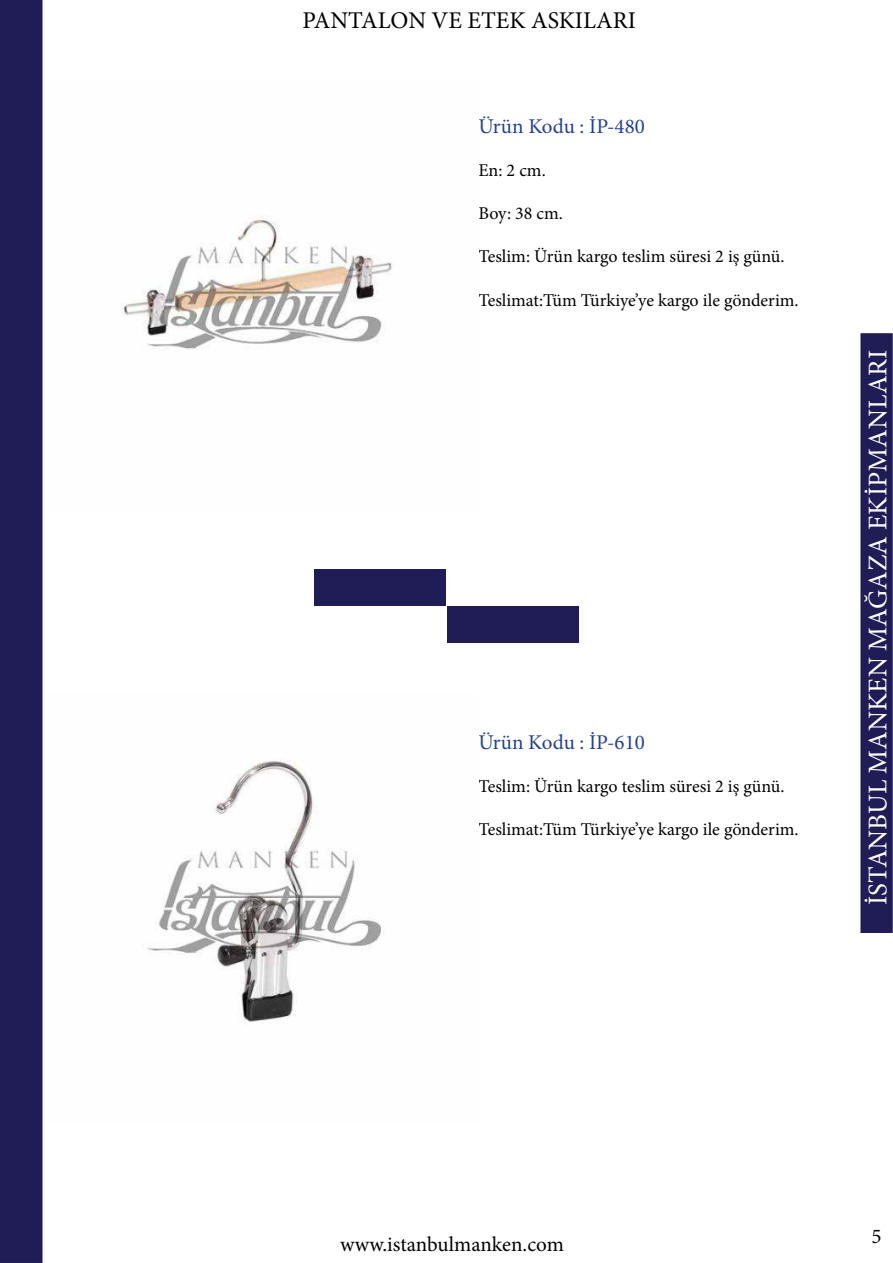
<style>
.page{position:relative;width:893px;height:1263px;background:#fff}
.page>*{position:absolute;margin:0;border:0;box-sizing:border-box;transform-origin:0 0}
.t1{font:27px "Minion Pro";color:#fff}
.t2{font:24px "Minion Pro";color:#000}
.t3{font:21px "Minion Pro";color:#25408f}
.t4{font:21px "Minion Pro";letter-spacing:-.005em;color:#000}
.t5{font:21px "Minion Pro";color:#050303}
.t6{font:18px "Minion Pro";color:#000}
</style>
<div class="page">
<div style="left:0;top:0;width:43px;height:1263px;background:#201c56"></div>
<div style="left:860px;top:333px;width:33px;height:600px;background:#201c56"></div>
<div style="left:314px;top:570px;width:131px;height:36px;background:#201c56"></div>
<div style="left:448px;top:606px;width:131px;height:36px;background:#201c56"></div>
<img style="left:122px;top:216px;width:271px;height:133px">
<img style="left:147px;top:760px;width:239px;height:263px">
<h2 class="t2" style="left:302px;top:4px;width:335px">PANTALON VE ETEK ASKILARI</h2>
<p class="t3" style="left:478px;top:112px;width:168px">Ürün Kodu : İP-480</p>
<p class="t6" style="left:478px;top:158px;width:69px">En: 2 cm.</p>
<p class="t6" style="left:478px;top:201px;width:86px">Boy: 38 cm.</p>
<p class="t6" style="left:478px;top:245px;width:308px">Teslim: Ürün kargo teslim süresi 2 iş günü.</p>
<p class="t6" style="left:478px;top:288px;width:322px">Teslimat:Tüm Türkiye’ye kargo ile gönderim.</p>
<p class="t3" style="left:478px;top:728px;width:168px">Ürün Kodu : İP-610</p>
<p class="t6" style="left:478px;top:774px;width:308px">Teslim: Ürün kargo teslim süresi 2 iş günü.</p>
<p class="t6" style="left:478px;top:817px;width:322px">Teslimat:Tüm Türkiye’ye kargo ile gönderim.</p>
<h1 class="t1" style="left:860px;top:905px;width:556px;rotate:-90deg">İSTANBUL MANKEN MAĞAZA EKİPMANLARI</h1>
<p class="t4" style="left:340px;top:1230px;width:225px">www.istanbulmanken.com</p>
<p class="t5" style="left:872px;top:1222px;width:12px">5</p>
</div>
